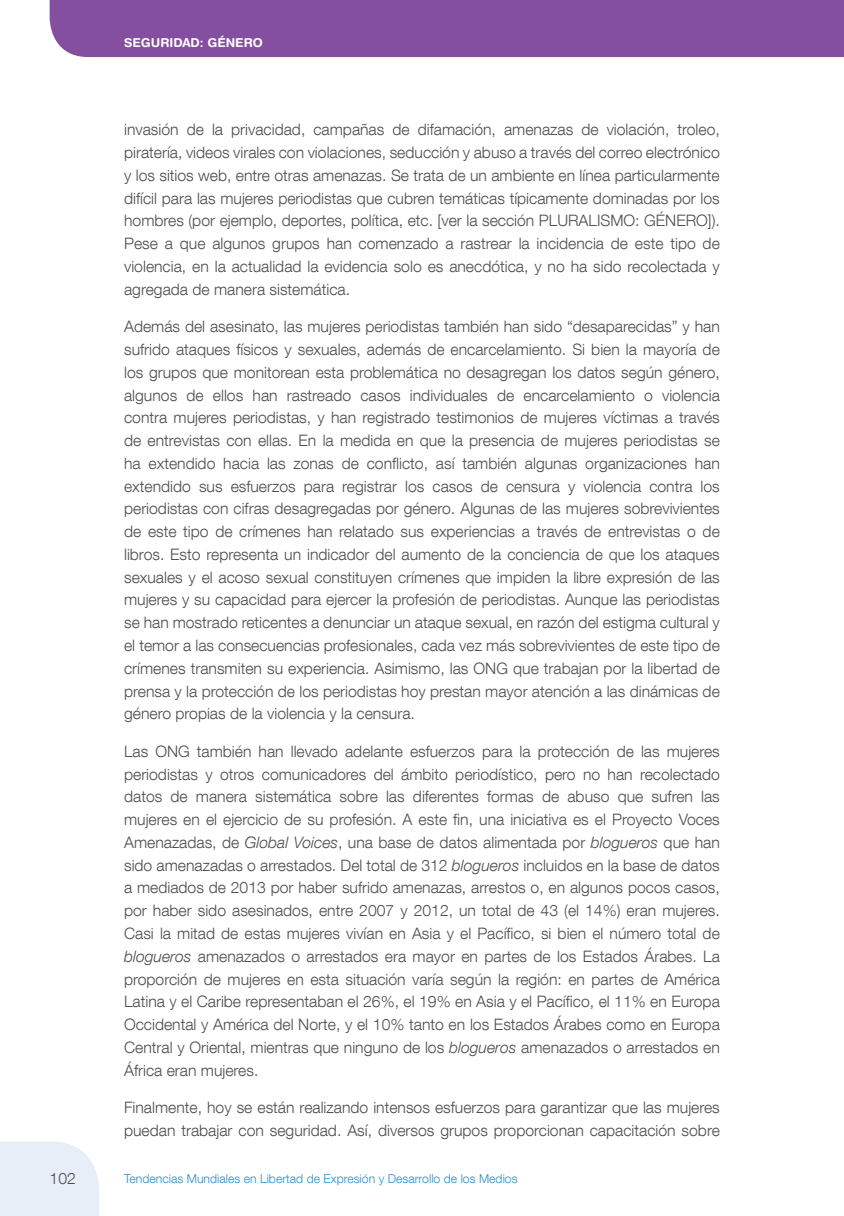
<style>
.page{position:relative;width:844px;height:1216px;background:#fff}
.page>*{position:absolute;margin:0;border:0;box-sizing:border-box;transform-origin:0 0}
.texte_courant{font:300 15.75px/22.8px "Helvetica Neue LT Com";color:#4d4d4f;text-align:justify}
.t1{font:300 12.25px "Helvetica Neue LT Com";color:#2a90cf}
.t2{font:700 12.25px "Helvetica Rounded LT Std";color:#fff}
.s1{font-style:italic}
</style>
<div class="page">
<div style="left:50px;top:0;width:793px;height:57px;background:#854fa0"></div>
<svg style="left:0;top:1141px;width:99px;height:74px"></svg>
<p class="t2" style="left:124px;top:35px;width:140px">SEGURIDAD: GÉNERO</p>
<p class="texte_courant" style="left:124px;top:118px;width:597px">invasión de la privacidad, campañas de difamación, amenazas de violación, troleo, piratería, videos virales con violaciones, seducción y abuso a través del correo electrónico y los sitios web, entre otras amenazas. Se trata de un ambiente en línea particularmente difícil para las mujeres periodistas que cubren temáticas típicamente dominadas por los hombres (por ejemplo, deportes, política, etc. [ver la sección PLURALISMO: GÉNERO]).<br>Pese a que algunos grupos han comenzado a rastrear la incidencia de este tipo de violencia, en la actualidad la evidencia solo es anecdótica, y no ha sido recolectada y agregada de manera sistemática.</p>
<p class="texte_courant" style="left:124px;top:315px;width:597px">Además del asesinato, las mujeres periodistas también han sido “desaparecidas” y han sufrido ataques físicos y sexuales, además de encarcelamiento. Si bien la mayoría de los grupos que monitorean esta problemática no desagregan los datos según género, algunos de ellos han rastreado casos individuales de encarcelamiento o violencia contra mujeres periodistas, y han registrado testimonios de mujeres víctimas a través de entrevistas con ellas. En la medida en que la presencia de mujeres periodistas se ha extendido hacia las zonas de conflicto, así también algunas organizaciones han extendido sus esfuerzos para registrar los casos de censura y violencia contra los periodistas con cifras desagregadas por género. Algunas de las mujeres sobrevivientes de este tipo de crímenes han relatado sus experiencias a través de entrevistas o de libros. Esto representa un indicador del aumento de la conciencia de que los ataques sexuales y el acoso sexual constituyen crímenes que impiden la libre expresión de las mujeres y su capacidad para ejercer la profesión de periodistas. Aunque las periodistas se han mostrado reticentes a denunciar un ataque sexual, en razón del estigma cultural y el temor a las consecuencias profesionales, cada vez más sobrevivientes de este tipo de crímenes transmiten su experiencia. Asimismo, las ONG que trabajan por la libertad de prensa y la protección de los periodistas hoy prestan mayor atención a las dinámicas de género propias de la violencia y la censura.</p>
<p class="texte_courant" style="left:124px;top:739px;width:597px">Las ONG también han llevado adelante esfuerzos para la protección de las mujeres periodistas y otros comunicadores del ámbito periodístico, pero no han recolectado datos de manera sistemática sobre las diferentes formas de abuso que sufren las mujeres en el ejercicio de su profesión. A este fin, una iniciativa es el Proyecto Voces Amenazadas, de <span class="s1">Global Voices</span>, una base de datos alimentada por <span class="s1">blogueros</span> que han sido amenazadas o arrestados. Del total de 312 <span class="s1">blogueros</span> incluidos en la base de datos a mediados de 2013 por haber sufrido amenazas, arrestos o, en algunos pocos casos, por haber sido asesinados, entre 2007 y 2012, un total de 43 (el 14%) eran mujeres.<br>Casi la mitad de estas mujeres vivían en Asia y el Pacífico, si bien el número total de <span class="s1">blogueros</span> amenazados o arrestados era mayor en partes de los Estados Árabes. La proporción de mujeres en esta situación varía según la región: en partes de América Latina y el Caribe representaban el 26%, el 19% en Asia y el Pacífico, el 11% en Europa Occidental y América del Norte, y el 10% tanto en los Estados Árabes como en Europa Central y Oriental, mientras que ninguno de los <span class="s1">blogueros</span> amenazados o arrestados en África eran mujeres.</p>
<p class="texte_courant" style="left:124px;top:1095px;width:597px">Finalmente, hoy se están realizando intensos esfuerzos para garantizar que las mujeres puedan trabajar con seguridad. Así, diversos grupos proporcionan capacitación sobre</p>
<p class="texte_courant" style="left:50px;top:1166px;width:28px">102</p>
<p class="t1" style="left:124px;top:1171px;width:395px">Tendencias Mundiales en Libertad de Expresión y Desarrollo de los Medios</p>
</div>
